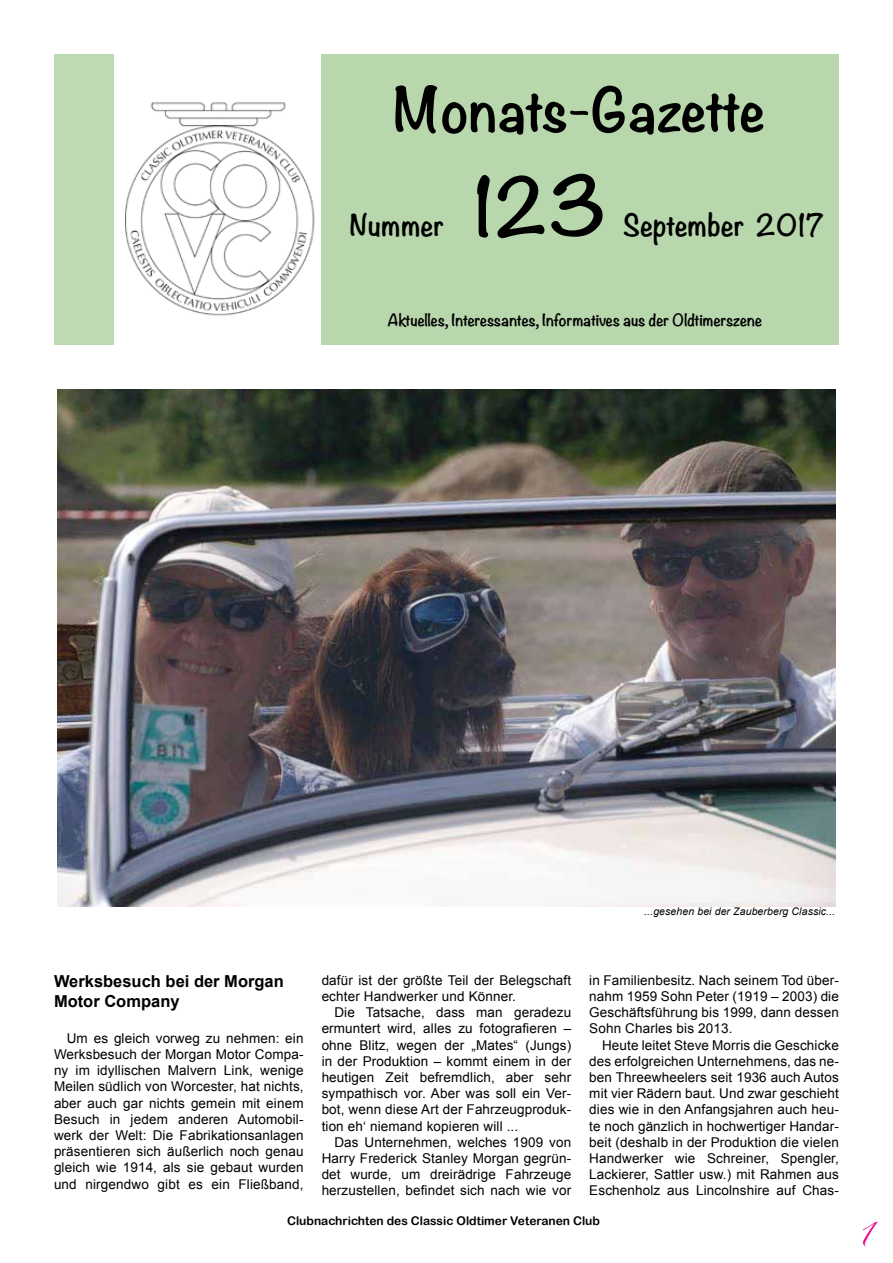
<style>
.page{position:relative;width:893px;height:1263px;background:#fff}
.page>*{position:absolute;margin:0;border:0;box-sizing:border-box;transform-origin:0 0}
.t1{font:700 72px "Noteworthy";color:#000}
.t2{font:700 54px "Noteworthy";letter-spacing:-.03em;color:#000}
.t3{font:700 27px "Noteworthy";color:#000}
.t4{font:21px "Zapfino";color:#ec008c}
.t5{font:18px "Zapfino";color:#ec008c}
.t6{font:700 16.5px/19.8px "Arial";color:#000}
.t7{font:700 15px "Noteworthy";color:#000}
.t8{font:13.5px/16.2px "Arial";letter-spacing:.01em;color:#000;text-align:justify}
.t9{font:12px "Arial Rounded MT Bold";color:#000}
.t10{font:italic 10.5px "Arial";letter-spacing:.01em;color:#000}
</style>
<div class="page">
<img style="left:125px;top:102px;width:190px;height:214px">
<div style="left:322px;top:54px;width:517px;height:290px;background:#b8d7ad"></div>
<div style="left:54px;top:54px;width:59px;height:290px;background:#bddab3"></div>
<img style="left:58px;top:389px;width:777px;height:517px">
<h2 class="t2" style="left:394px;top:62px;width:373px">Monats-Gazette</h2>
<h3 class="t3" style="left:350px;top:201px;width:96px">Nummer</h3>
<h1 class="t1" style="left:473px;top:143px;width:137px">123</h1>
<h3 class="t3" style="left:623px;top:201px;width:203px">September 2017</h3>
<p class="t7" style="left:387px;top:307px;width:376px">Aktuelles, Interessantes, Informatives aus der Oldtimerszene</p>
<p class="t10" style="left:644px;top:905px;width:192px">...gesehen bei der Zauberberg Classic...</p>
<p class="t6" style="left:54px;top:972px;width:231px">Werksbesuch bei der Morgan<br>Motor Company</p>
<p class="t8" style="left:54px;top:1030px;width:251px;text-indent:13px">Um es gleich vorweg zu nehmen: ein Werksbesuch der Morgan Motor Compa&shy;ny im idyllischen Malvern Link, wenige Meilen südlich von Worcester, hat nichts, aber auch gar nichts gemein mit einem Besuch in jedem anderen Automobil&shy;werk der Welt: Die Fabrikationsanlagen präsentieren sich äußerlich noch genau gleich wie 1914, als sie gebaut wurden und nirgendwo gibt es ein Fließband,</p>
<p class="t8" style="left:322px;top:972px;width:251px">dafür ist der größte Teil der Belegschaft echter Handwerker und Könner.</p>
<p class="t8" style="left:322px;top:1004px;width:251px;text-indent:13px">Die Tatsache, dass man geradezu ermuntert wird, alles zu fotografieren – ohne Blitz, wegen der „Mates“ (Jungs) in der Produktion – kommt einem in der heutigen Zeit befremdlich, aber sehr sympathisch vor. Aber was soll ein Ver&shy;bot, wenn diese Art der Fahrzeugproduk&shy;tion eh‘ niemand kopieren will ...</p>
<p class="t8" style="left:322px;top:1134px;width:251px;text-indent:13px">Das Unternehmen, welches 1909 von Harry Frederick Stanley Morgan gegrün&shy;det wurde, um dreirädrige Fahrzeuge herzustellen, befindet sich nach wie vor</p>
<p class="t8" style="left:589px;top:972px;width:251px">in Familienbesitz. Nach seinem Tod über&shy;nahm 1959 Sohn Peter (1919 – 2003) die Geschäftsführung bis 1999, dann dessen Sohn Charles bis 2013.</p>
<p class="t8" style="left:589px;top:1037px;width:251px;text-indent:13px">Heute leitet Steve Morris die Geschicke des erfolgreichen Unternehmens, das ne&shy;ben Threewheelers seit 1936 auch Autos mit vier Rädern baut. Und zwar geschieht dies wie in den Anfangsjahren auch heu&shy;te noch gänzlich in hochwertiger Handar&shy;beit (deshalb in der Produktion die vielen Handwerker wie Schreiner, Spengler, Lackierer, Sattler usw.) mit Rahmen aus Eschenholz aus Lincolnshire auf Chas-</p>
<p class="t9" style="left:287px;top:1214px;width:314px">Clubnachrichten des Classic Oldtimer Veteranen Club</p>
<h3 class="t4" style="left:857px;top:1225px;width:16px">1</h3>
<h3 class="t5" style="left:852px;top:1230px;width:14px">1</h3>
</div>
